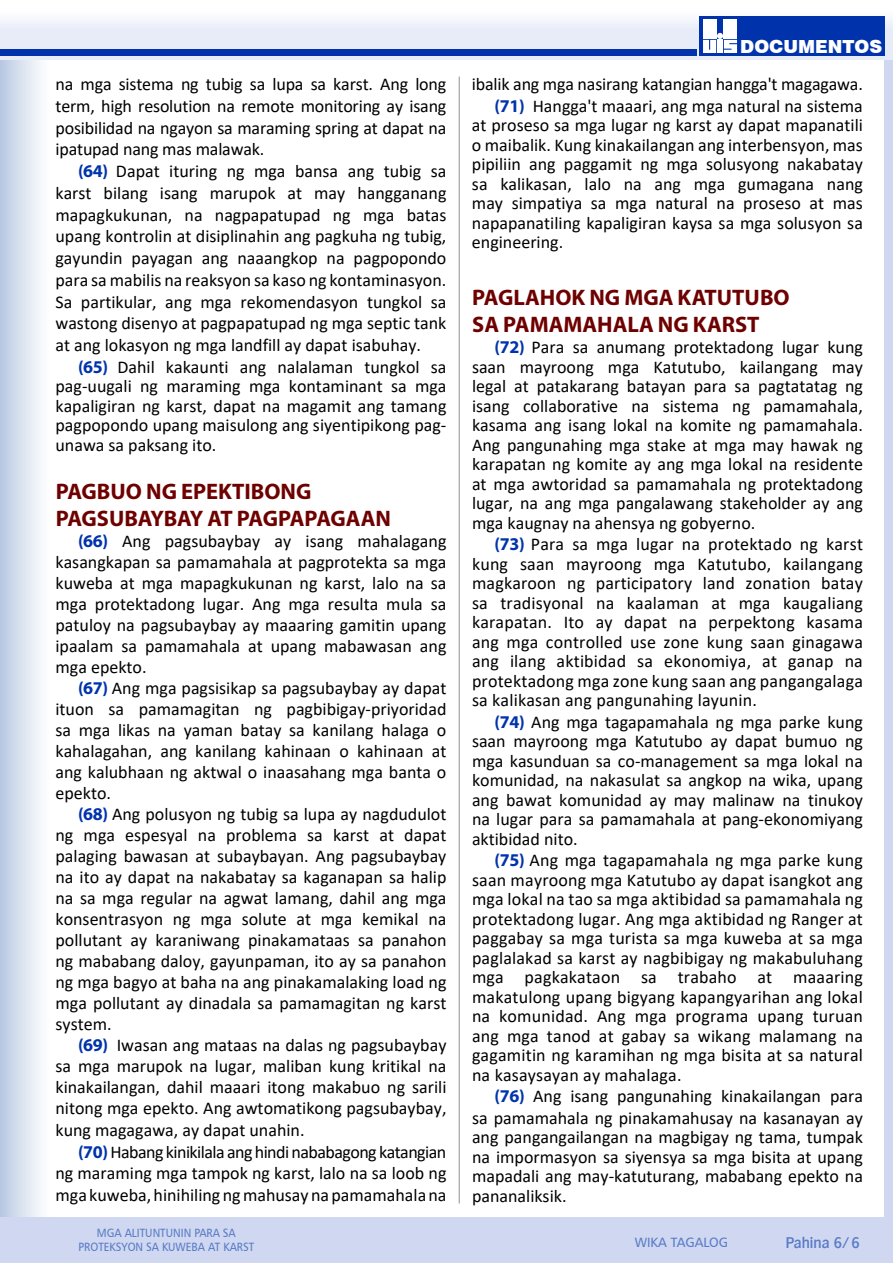
<style>
.page{position:relative;width:893px;height:1263px;background:#fff}
.page>*{position:absolute;margin:0;border:0;box-sizing:border-box;transform-origin:0 0}
.t1{font:700 22.5px/27px "Myriad Pro";color:#6e0000}
.t2{font:18px/19.5px "Calibri";color:#000;text-align:justify}
.t3{font:900 18px "Swiss 721 BT";color:#fff}
.t4{font:500 15px "Hamburg";color:#597ac7}
.t5{font:13.5px "Humanist 777 BT Roman B";color:#597ac7}
.t6{font:12px/14.4px "Humanist 777 BT Roman B";color:#597ac7;text-align:center;scale:.9 1}
.s1{font-family:"Myriad Pro";font-weight:700;color:#0033ab}
</style>
<div class="page">
<div style="left:0;top:1217px;width:893px;height:46px;background:#cfd8f0"></div>
<div style="left:0;top:59px;width:51px;height:1158px;background:linear-gradient(to right,#bacae3,#fff)"></div>
<div style="left:885px;top:59px;width:8px;height:1159px;background:#cfd8f0"></div>
<svg style="left:0;top:20px;width:893px;height:39px;background:#e8edf8"></svg>
<div style="left:0;top:49px;width:696px;height:7px;background:#0033ab"></div>
<div style="left:699px;top:16px;width:186px;height:40px;background:#0033ab"></div>
<div style="left:703px;top:19px;width:13px;height:20px;background:#fff"></div>
<svg style="left:703px;top:33px;width:34px;height:20px"></svg>
<div style="left:724px;top:19px;width:13px;height:20px;background:#fff"></div>
<hr style="left:459px;top:77px;width:1px;height:1126px;background:#9d9d9c">
<p class="t2" style="left:56px;top:73px;width:392px;line-height:21.8px">na mga sistema ng tubig sa lupa sa karst. Ang long term, high resolution na remote monitoring ay isang posibilidad na ngayon sa maraming spring at dapat na ipatupad nang mas malawak.</p>
<p class="t2" style="left:56px;top:160px;width:392px;line-height:21.8px;text-indent:22px"><span class="s1">(64)</span> Dapat ituring ng mga bansa ang tubig sa karst bilang isang marupok at may hangganang mapagkukunan, na nagpapatupad ng mga batas upang kontrolin at disiplinahin ang pagkuha ng tubig, gayundin payagan ang naaangkop na pagpopondo para sa mabilis na reaksyon sa kaso ng kontaminasyon.<br>Sa partikular, ang mga rekomendasyon tungkol sa wastong disenyo at pagpapatupad ng mga septic tank at ang lokasyon ng mga landfill ay dapat isabuhay.</p>
<p class="t2" style="left:56px;top:357px;width:392px;text-indent:22px"><span class="s1">(65)</span> Dahil kakaunti ang nalalaman tungkol sa pag-uugali ng maraming mga kontaminant sa mga kapaligiran ng karst, dapat na magamit ang tamang pagpopondo upang maisulong ang siyentipikong pag&shy;unawa sa paksang ito.</p>
<p class="t1" style="left:56px;top:477px;width:337px">PAGBUO NG EPEKTIBONG<br>PAGSUBAYBAY AT PAGPAPAGAAN</p>
<p class="t2" style="left:56px;top:530px;width:392px;line-height:21px;text-indent:22px"><span class="s1">(66)</span> Ang pagsubaybay ay isang mahalagang kasangkapan sa pamamahala at pagprotekta sa mga kuweba at mga mapagkukunan ng karst, lalo na sa mga protektadong lugar. Ang mga resulta mula sa patuloy na pagsubaybay ay maaaring gamitin upang ipaalam sa pamamahala at upang mabawasan ang mga epekto.</p>
<p class="t2" style="left:56px;top:677px;width:392px;line-height:21px;text-indent:22px"><span class="s1">(67)</span> Ang mga pagsisikap sa pagsubaybay ay dapat ituon sa pamamagitan ng pagbibigay-priyoridad sa mga likas na yaman batay sa kanilang halaga o kahalagahan, ang kanilang kahinaan o kahinaan at ang kalubhaan ng aktwal o inaasahang mga banta o epekto.</p>
<p class="t2" style="left:56px;top:803px;width:392px;line-height:21px;text-indent:22px"><span class="s1">(68)</span> Ang polusyon ng tubig sa lupa ay nagdudulot ng mga espesyal na problema sa karst at dapat palaging bawasan at subaybayan. Ang pagsubaybay na ito ay dapat na nakabatay sa kaganapan sa halip na sa mga regular na agwat lamang, dahil ang mga konsentrasyon ng mga solute at mga kemikal na pollutant ay karaniwang pinakamataas sa panahon ng mababang daloy, gayunpaman, ito ay sa panahon ng mga bagyo at baha na ang pinakamalaking load ng mga pollutant ay dinadala sa pamamagitan ng karst system.</p>
<p class="t2" style="left:56px;top:1034px;width:392px;line-height:21.1px;text-indent:22px"><span class="s1">(69)</span> Iwasan ang mataas na dalas ng pagsubaybay sa mga marupok na lugar, maliban kung kritikal na kinakailangan, dahil maaari itong makabuo ng sarili nitong mga epekto. Ang awtomatikong pagsubaybay, kung magagawa, ay dapat unahin.</p>
<p class="t2" style="left:55px;top:1140px;width:392px;line-height:21.8px;text-indent:23px"><span class="s1">(70)</span> Habang kinikilala ang hindi nababagong katangian ng maraming mga tampok ng karst, lalo na sa loob ng mga kuweba, hinihiling ng mahusay na pamamahala na</p>
<p class="t6" style="left:79px;top:1225px;width:197px">MGA ALITUNTUNIN PARA SA<br>PROTEKSYON SA KUWEBA AT KARST</p>
<p class="t3" style="left:740px;top:36px;width:143px">DOCUMENTOS</p>
<p class="t2" style="left:472px;top:73px;width:392px;line-height:21.5px;text-align:right">ibalik ang mga nasirang katangian hangga't magagawa. <span class="s1">(71)</span> Hangga't maaari, ang mga natural na sistema</p>
<p class="t2" style="left:472px;top:115px;width:392px">at proseso sa mga lugar ng karst ay dapat mapanatili o maibalik. Kung kinakailangan ang interbensyon, mas pipiliin ang paggamit ng mga solusyong nakabatay sa kalikasan, lalo na ang mga gumagana nang may simpatiya sa mga natural na proseso at mas napapanatiling kapaligiran kaysa sa mga solusyon sa engineering.</p>
<p class="t1" style="left:472px;top:283px;width:319px">PAGLAHOK NG MGA KATUTUBO<br>SA PAMAMAHALA NG KARST</p>
<p class="t2" style="left:472px;top:337px;width:392px;text-indent:22px"><span class="s1">(72)</span> Para sa anumang protektadong lugar kung saan mayroong mga Katutubo, kailangang may legal at patakarang batayan para sa pagtatatag ng isang collaborative na sistema ng pamamahala, kasama ang isang lokal na komite ng pamamahala.<br>Ang pangunahing mga stake at mga may hawak ng karapatan ng komite ay ang mga lokal na residente at mga awtoridad sa pamamahala ng protektadong lugar, na ang mga pangalawang stakeholder ay ang mga kaugnay na ahensya ng gobyerno.</p>
<p class="t2" style="left:472px;top:534px;width:393px;text-indent:22px"><span class="s1">(73)</span> Para sa mga lugar na protektado ng karst kung saan mayroong mga Katutubo, kailangang magkaroon ng participatory land zonation batay sa tradisyonal na kaalaman at mga kaugaliang karapatan. Ito ay dapat na perpektong kasama ang mga controlled use zone kung saan ginagawa ang ilang aktibidad sa ekonomiya, at ganap na protektadong mga zone kung saan ang pangangalaga sa kalikasan ang pangunahing layunin.</p>
<p class="t2" style="left:472px;top:712px;width:392px;text-indent:22px"><span class="s1">(74)</span> Ang mga tagapamahala ng mga parke kung saan mayroong mga Katutubo ay dapat bumuo ng mga kasunduan sa co-management sa mga lokal na komunidad, na nakasulat sa angkop na wika, upang ang bawat komunidad ay may malinaw na tinukoy na lugar para sa pamamahala at pang-ekonomiyang aktibidad nito.</p>
<p class="t2" style="left:472px;top:850px;width:393px;text-indent:22px"><span class="s1">(75)</span> Ang mga tagapamahala ng mga parke kung saan mayroong mga Katutubo ay dapat isangkot ang mga lokal na tao sa mga aktibidad sa pamamahala ng protektadong lugar. Ang mga aktibidad ng Ranger at paggabay sa mga turista sa mga kuweba at sa mga paglalakad sa karst ay nagbibigay ng makabuluhang mga pagkakataon sa trabaho at maaaring makatulong upang bigyang kapangyarihan ang lokal na komunidad. Ang mga programa upang turuan ang mga tanod at gabay sa wikang malamang na gagamitin ng karamihan ng mga bisita at sa natural na kasaysayan ay mahalaga.</p>
<p class="t2" style="left:472px;top:1085px;width:392px;line-height:21.5px;text-align:right"><span class="s1">(76)</span> Ang isang pangunahing kinakailangan para<br>sa pamamahala ng pinakamahusay na kasanayan ay</p>
<p class="t2" style="left:472px;top:1127px;width:392px">ang pangangailangan na magbigay ng tama, tumpak na impormasyon sa siyensya sa mga bisita at upang mapadali ang may-katuturang, mababang epekto na pananaliksik.</p>
<p class="t5" style="left:635px;top:1234px;width:95px">WIKA TAGALOG</p>
<p class="t4" style="left:786px;top:1232px;width:75px">Pahina 6/6</p>
</div>
